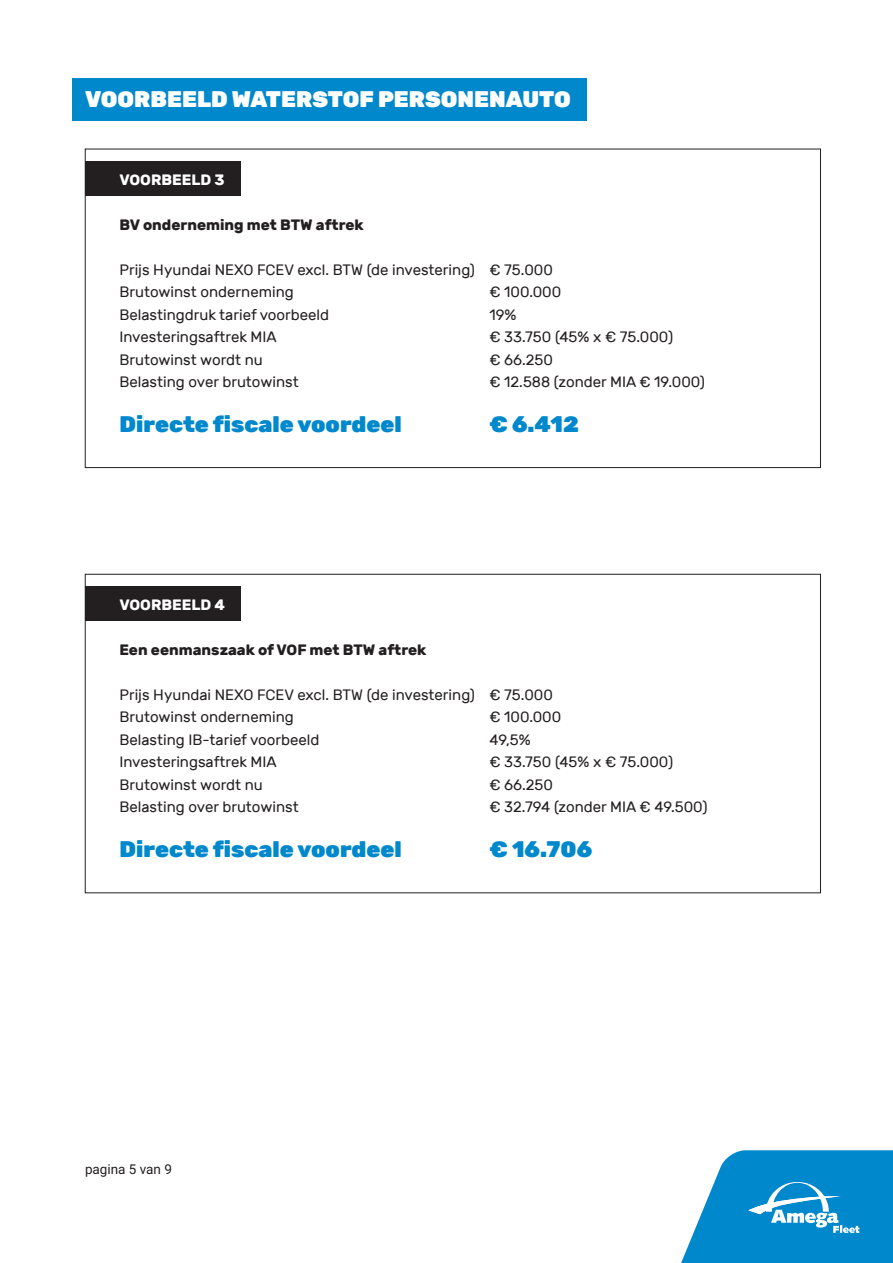
<style>
.page{position:relative;width:893px;height:1263px;background:#fff}
.page>*{position:absolute;margin:0;border:0;box-sizing:border-box;transform-origin:0 0}
.t1{font:900 22.5px "Rubik";color:#0088cd}
.t2{font:900 22.5px "Rubik";color:#fff}
.t3{font:15px/22.5px "Rubik";color:#231f20}
.t4{font:700 15px "Rubik";color:#231f20}
.t5{font:700 15px "Rubik";color:#fff}
.t6{font:13.5px "Roboto";color:#231f20}
.s1{font-weight:900;font-size:22.5px;color:#fff}
</style>
<div class="page">
<svg style="left:681px;top:1150px;width:212px;height:113px"></svg>
<div style="left:72px;top:79px;width:515px;height:42px;background:#0088cd"></div>
<div style="left:85px;top:162px;width:156px;height:34px;background:#231f20"></div>
<div style="left:85px;top:587px;width:156px;height:34px;background:#231f20"></div>
<h1 class="t2" style="left:85px;top:86px;width:487px">VOORBEELD WATERSTOF PERSONENAUTO</h1>
<p class="t5" style="left:119px;top:170px;width:107px">VOORBEELD 3</p>
<p class="t4" style="left:119px;top:215px;width:246px">BV onderneming met BTW aftrek</p>
<p class="t3" style="left:119px;top:258px;width:435px">Prijs Hyundai NEXO FCEV excl. BTW (de investering) € 75.000<br>Brutowinst onderneming</p>
<p class="t3" style="left:489px;top:281px;width:73px">€ 100.000</p>
<p class="t3" style="left:119px;top:303px;width:211px">Belastingdruk tarief voorbeeld</p>
<p class="t3" style="left:489px;top:303px;width:28px">19%</p>
<p class="t3" style="left:119px;top:326px;width:159px">Investeringsaftrek MIA</p>
<p class="t3" style="left:489px;top:326px;width:185px">€ 33.750 (45% x € 75.000)</p>
<p class="t3" style="left:119px;top:348px;width:145px">Brutowinst wordt nu</p>
<p class="t3" style="left:489px;top:348px;width:65px">€ 66.250</p>
<p class="t3" style="left:119px;top:371px;width:181px">Belasting over brutowinst</p>
<p class="t3" style="left:489px;top:371px;width:248px">€ 12.588 (zonder MIA € 19.000)<span class="s1">RE</span></p>
<h1 class="t1" style="left:119px;top:411px;width:284px">Directe fiscale voordeel</h1>
<h1 class="t1" style="left:489px;top:411px;width:91px">€ 6.412</h1>
<p class="t5" style="left:119px;top:596px;width:107px">VOORBEELD 4</p>
<p class="t4" style="left:119px;top:641px;width:309px">Een eenmanszaak of VOF met BTW aftrek</p>
<p class="t3" style="left:119px;top:684px;width:435px">Prijs Hyundai NEXO FCEV excl. BTW (de investering) € 75.000<br>Brutowinst onderneming</p>
<p class="t3" style="left:489px;top:706px;width:73px">€ 100.000</p>
<p class="t3" style="left:119px;top:729px;width:201px">Belasting IB-tarief voorbeeld</p>
<p class="t3" style="left:489px;top:729px;width:43px">49,5%</p>
<p class="t3" style="left:119px;top:751px;width:159px">Investeringsaftrek MIA</p>
<p class="t3" style="left:489px;top:751px;width:185px">€ 33.750 (45% x € 75.000)</p>
<p class="t3" style="left:119px;top:774px;width:145px">Brutowinst wordt nu</p>
<p class="t3" style="left:489px;top:774px;width:65px">€ 66.250</p>
<p class="t3" style="left:119px;top:796px;width:181px">Belasting over brutowinst</p>
<p class="t3" style="left:489px;top:796px;width:251px">€ 32.794 (zonder MIA € 49.500)<span class="s1">RE</span></p>
<h1 class="t1" style="left:119px;top:836px;width:284px">Directe fiscale voordeel</h1>
<h1 class="t1" style="left:489px;top:836px;width:104px">€ 16.706</h1>
<p class="t6" style="left:85px;top:1159px;width:88px">pagina 5 van 9</p>
</div>
